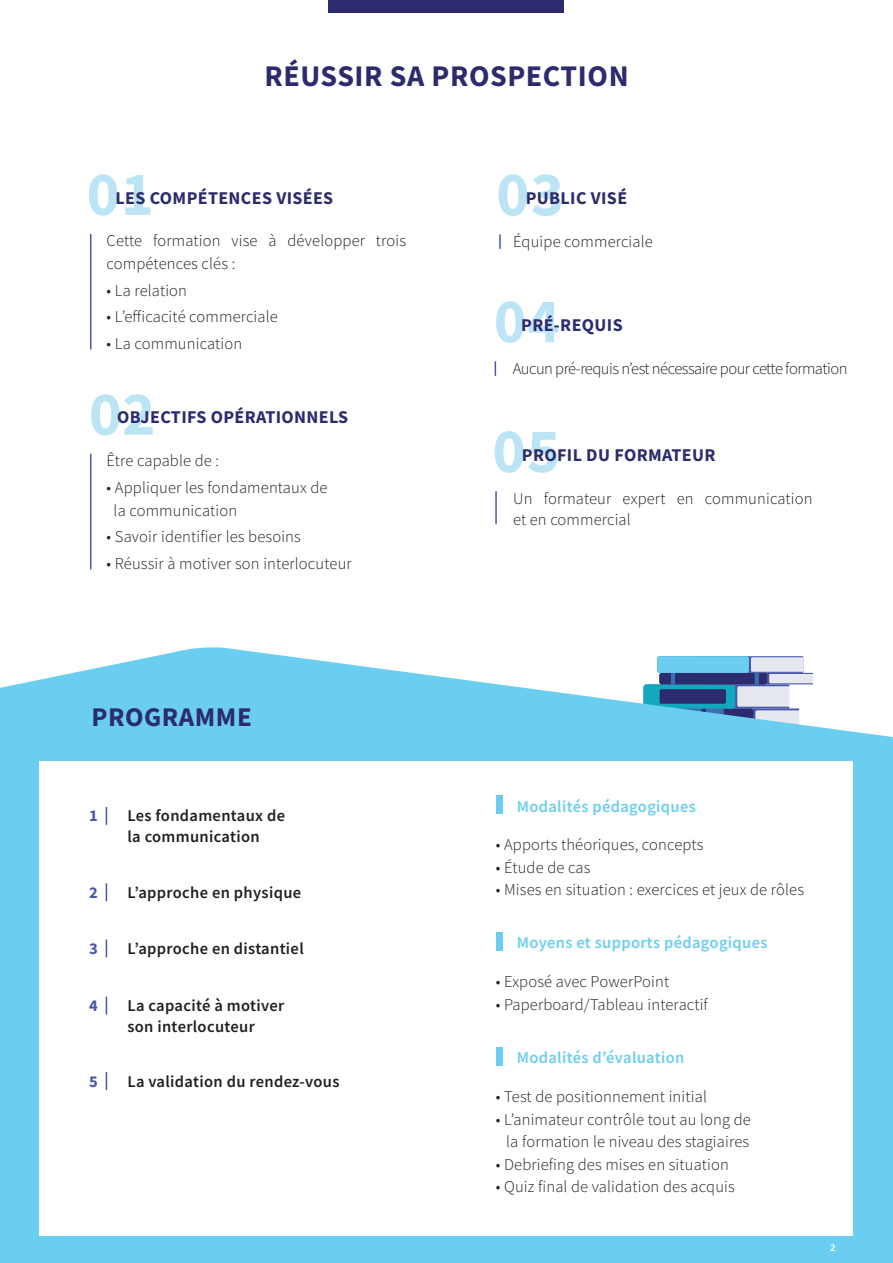
<style>
.page{position:relative;width:893px;height:1263px;background:#fff}
.page>*{position:absolute;margin:0;border:0;box-sizing:border-box;transform-origin:0 0}
.t1{font:700 30px "Source Sans Pro";letter-spacing:.02em;color:#2b2b6e}
.t2{font:700 27px "Source Sans Pro";letter-spacing:.02em;color:#2b2b6e}
.t3{font:700 18px "Source Sans Pro";letter-spacing:.02em;color:#2b2b6e}
.t4{font:300 16.5px/22.5px "Source Sans Pro";letter-spacing:.01em;color:#231f20}
.t5{font:600 16.5px/21px "Source Sans Pro";letter-spacing:.02em;color:#231f20}
.t6{font:600 16.5px "Source Sans Pro";letter-spacing:.02em;color:#6bcef0}
.t7{font:300 16.5px "Source Sans Pro";letter-spacing:-.03em;color:#231f20}
.t8{font:700 16.5px "Source Sans Pro";color:#4a59a7}
.t9{font:600 10.5px "Source Sans Pro";color:#fff}
</style>
<div class="page">
<svg style="left:0;top:647px;width:893px;height:616px;fill:#6bcef0"></svg>
<div style="left:40px;top:761px;width:813px;height:474px;background:#fff"></div>
<svg style="left:106px;top:807px;width:1px;height:18px"></svg>
<svg style="left:106px;top:883px;width:1px;height:18px"></svg>
<svg style="left:106px;top:997px;width:1px;height:17px"></svg>
<svg style="left:106px;top:939px;width:1px;height:18px"></svg>
<svg style="left:106px;top:1072px;width:1px;height:18px"></svg>
<svg style="left:91px;top:394px;width:62px;height:41px"></svg>
<div style="left:329px;top:0;width:235px;height:13px;background:#2b2b6e"></div>
<div style="left:819px;top:1236px;width:27px;height:27px;background:#6bcef0"></div>
<svg style="left:89px;top:174px;width:62px;height:42px"></svg>
<hr style="left:90px;top:234px;width:1px;height:115px;background:#4a59a7">
<svg style="left:499px;top:174px;width:62px;height:42px"></svg>
<svg style="left:499px;top:234px;width:2px;height:15px"></svg>
<hr style="left:90px;top:454px;width:1px;height:115px;background:#4a59a7">
<svg style="left:495px;top:361px;width:1px;height:15px"></svg>
<svg style="left:496px;top:301px;width:62px;height:42px"></svg>
<hr style="left:495px;top:491px;width:2px;height:33px;background:#4a59a7">
<svg style="left:495px;top:431px;width:62px;height:42px"></svg>
<div style="left:496px;top:795px;width:6px;height:19px;background:#6bcef0"></div>
<div style="left:496px;top:932px;width:6px;height:18px;background:#6bcef0"></div>
<div style="left:496px;top:1047px;width:6px;height:18px;background:#6bcef0"></div>
<h1 class="t1" style="left:264px;top:56px;width:366px">RÉUSSIR SA PROSPECTION</h1>
<p class="t3" style="left:116px;top:185px;width:219px">LES COMPÉTENCES VISÉES</p>
<p class="t4" style="left:107px;top:230px;width:301px">Cette formation vise à développer trois compétences clés :</p>
<p class="t4" style="left:107px;top:279px;width:82px">• La relation</p>
<p class="t4" style="left:107px;top:306px;width:173px">• L’efficacité commerciale</p>
<p class="t4" style="left:107px;top:332px;width:137px">• La communication</p>
<p class="t3" style="left:117px;top:405px;width:233px">OBJECTIFS OPÉRATIONNELS</p>
<p class="t4" style="left:107px;top:449px;width:114px">Être capable de :</p>
<p class="t4" style="left:114px;top:476px;width:215px;text-indent:-7px">• Appliquer les fondamentaux de la communication</p>
<p class="t4" style="left:107px;top:525px;width:196px">• Savoir identifier les besoins</p>
<p class="t4" style="left:107px;top:552px;width:247px">• Réussir à motiver son interlocuteur</p>
<h2 class="t2" style="left:91px;top:699px;width:162px">PROGRAMME</h2>
<p class="t8" style="left:89px;top:805px;width:10px">1</p>
<p class="t5" style="left:127px;top:805px;width:159px">Les fondamentaux de la communication</p>
<p class="t8" style="left:89px;top:881px;width:10px">2</p>
<p class="t5" style="left:127px;top:882px;width:175px">L’approche en physique</p>
<p class="t8" style="left:89px;top:937px;width:10px">3</p>
<p class="t5" style="left:127px;top:938px;width:178px">L’approche en distantiel</p>
<p class="t8" style="left:89px;top:994px;width:10px">4</p>
<p class="t5" style="left:127px;top:995px;width:158px">La capacité à motiver son interlocuteur</p>
<p class="t8" style="left:89px;top:1070px;width:10px">5</p>
<p class="t5" style="left:127px;top:1070px;width:214px">La validation du rendez-vous</p>
<p class="t3" style="left:526px;top:186px;width:103px">PUBLIC VISÉ</p>
<p class="t4" style="left:513px;top:230px;width:141px">Équipe commerciale</p>
<p class="t3" style="left:521px;top:313px;width:103px">PRÉ-REQUIS</p>
<p class="t7" style="left:513px;top:358px;width:336px">Aucun pré-requis n’est nécessaire pour cette formation</p>
<p class="t3" style="left:522px;top:443px;width:195px">PROFIL DU FORMATEUR</p>
<p class="t4" style="left:513px;top:488px;width:301px;line-height:21px">Un formateur expert en communication et en commercial</p>
<p class="t6" style="left:517px;top:795px;width:181px">Modalités pédagogiques</p>
<p class="t4" style="left:496px;top:834px;width:209px">• Apports théoriques, concepts</p>
<p class="t4" style="left:496px;top:856px;width:96px">• Étude de cas</p>
<p class="t4" style="left:496px;top:879px;width:310px">• Mises en situation : exercices et jeux de rôles</p>
<p class="t6" style="left:517px;top:932px;width:252px">Moyens et supports pédagogiques</p>
<p class="t4" style="left:496px;top:970px;width:175px">• Exposé avec PowerPoint</p>
<p class="t4" style="left:496px;top:993px;width:214px">• Paperboard/Tableau interactif</p>
<p class="t6" style="left:517px;top:1047px;width:169px">Modalités d’évaluation</p>
<p class="t4" style="left:496px;top:1085px;width:213px">• Test de positionnement initial</p>
<p class="t4" style="left:496px;top:1108px;width:257px;text-align:center">• L’animateur contrôle tout au long de la formation le niveau des stagiaires</p>
<p class="t4" style="left:496px;top:1153px;width:235px">• Debriefing des mises en situation</p>
<p class="t4" style="left:496px;top:1175px;width:241px">• Quiz final de validation des acquis</p>
<p class="t9" style="left:830px;top:1240px;width:7px">2</p>
</div>
